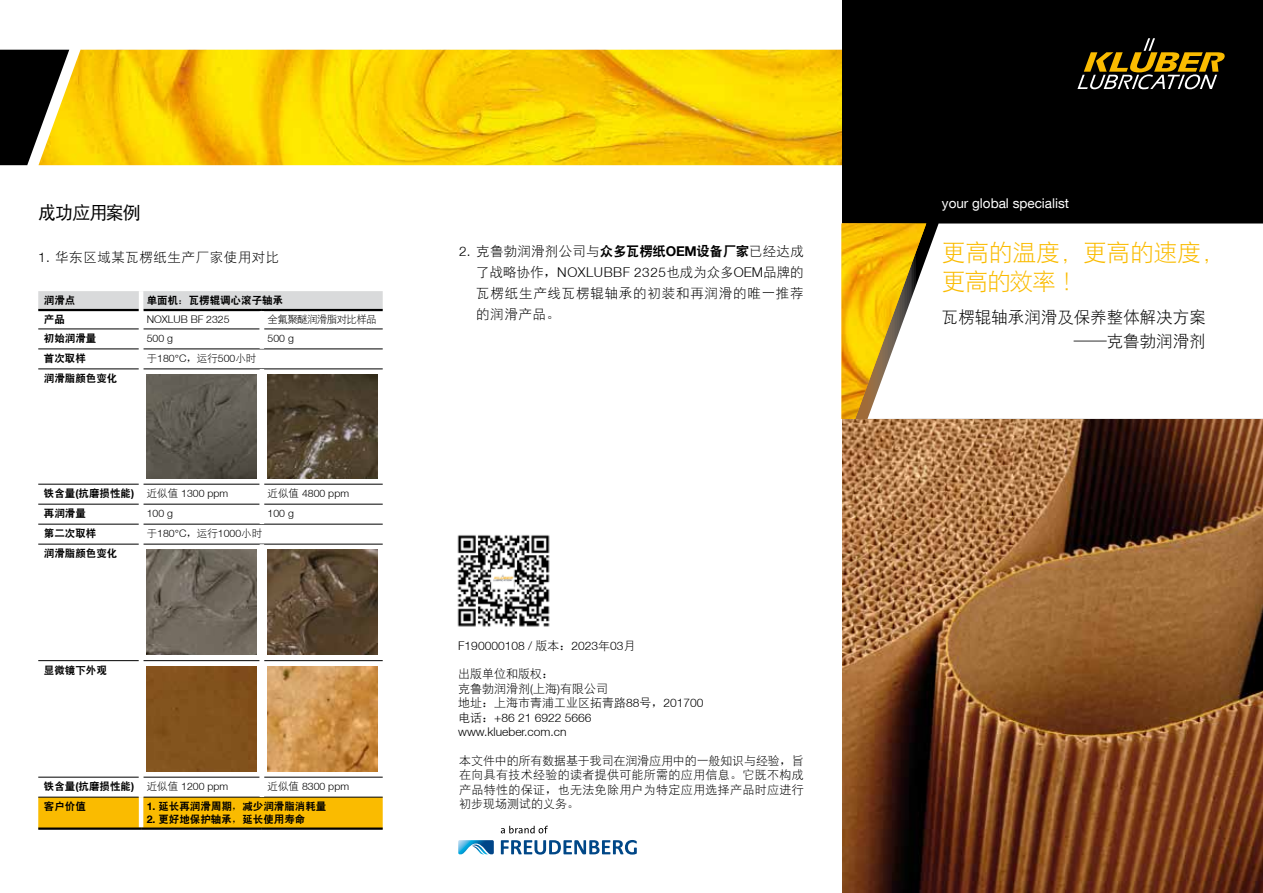
<style>
.page{position:relative;width:1263px;height:893px;background:#fff}
.page>*{position:absolute;margin:0;border:0;box-sizing:border-box;transform-origin:0 0}
.t1{font:24px/28.5px "DFP Hei W3";letter-spacing:-.02em;color:#fabb00}
.t2{font:18px "DFP Hei W5";letter-spacing:-.06em;color:#000}
.t3{font:16.5px/24px "DFP Hei W3";color:#000;text-align:right}
.t4{font:13.5px/21px "DFP Hei W3";letter-spacing:.04em;color:#000}
.t5{font:300 13.5px "Helvetica Neue LT";letter-spacing:.04em;color:#000}
.t6{font:13.5px "DFP Hei W3";letter-spacing:.015em;color:#000}
.t7{font:13.5px "Helvetica Neue LT Com";color:#fff}
.t8{font:12px/14.4px "DFP Hei W3";color:#000}
.t9{font:300 12px/14.4px "Helvetica Neue LT";color:#000}
.t10{font:10.5px "DFP Hei W9";color:#000}
.t11{font:300 10.5px "Helvetica Neue LT";color:#000}
.t12{font:10.5px "DFP Hei W3";letter-spacing:-.06em;color:#000}
.s1{font-family:"Helvetica Neue LT";font-weight:300}
.s2{font-family:"Sim Sun"}
.s3{font-family:"DFP Hei W3";font-weight:400}
.s4{font-family:"Sim Sun";font-weight:400}
.s5{font-family:"Helvetica Neue LT Com";font-weight:700}
.s6{font-family:"DFP Hei W3"}
.s7{font-family:"DFP Hei W9"}
</style>
<div class="page">
<div style="left:38px;top:291px;width:345px;height:18px;background:#d9dadb"></div>
<div style="left:38px;top:798px;width:345px;height:29px;background:#fabb00"></div>
<hr style="left:38px;top:309px;width:101px;height:2px;background:#000">
<hr style="left:143px;top:309px;width:119px;height:2px;background:#000">
<hr style="left:262px;top:309px;width:121px;height:2px;background:#000">
<hr style="left:143px;top:329px;width:117px;height:1px;background:#000">
<hr style="left:264px;top:329px;width:119px;height:1px;background:#000">
<hr style="left:143px;top:349px;width:119px;height:1px;background:#000">
<hr style="left:262px;top:349px;width:121px;height:1px;background:#000">
<hr style="left:143px;top:369px;width:119px;height:1px;background:#000">
<hr style="left:262px;top:369px;width:121px;height:1px;background:#000">
<hr style="left:264px;top:484px;width:119px;height:1px;background:#000">
<hr style="left:264px;top:504px;width:119px;height:1px;background:#000">
<hr style="left:143px;top:524px;width:119px;height:1px;background:#000">
<hr style="left:262px;top:524px;width:121px;height:1px;background:#000">
<hr style="left:143px;top:544px;width:119px;height:1px;background:#000">
<hr style="left:262px;top:544px;width:121px;height:1px;background:#000">
<hr style="left:143px;top:660px;width:117px;height:1px;background:#000">
<hr style="left:264px;top:660px;width:119px;height:1px;background:#000">
<hr style="left:143px;top:777px;width:117px;height:1px;background:#000">
<hr style="left:264px;top:777px;width:119px;height:1px;background:#000">
<hr style="left:143px;top:797px;width:119px;height:1px;background:#000">
<hr style="left:262px;top:797px;width:121px;height:1px;background:#000">
<hr style="left:38px;top:329px;width:101px;height:1px;background:#000">
<hr style="left:38px;top:349px;width:101px;height:1px;background:#000">
<hr style="left:38px;top:369px;width:101px;height:1px;background:#000">
<hr style="left:38px;top:524px;width:101px;height:1px;background:#000">
<hr style="left:38px;top:544px;width:101px;height:1px;background:#000">
<hr style="left:38px;top:660px;width:101px;height:1px;background:#000">
<hr style="left:38px;top:777px;width:101px;height:1px;background:#000">
<hr style="left:38px;top:797px;width:101px;height:1px;background:#000">
<hr style="left:38px;top:484px;width:101px;height:1px;background:#000">
<hr style="left:143px;top:484px;width:117px;height:1px;background:#000">
<hr style="left:38px;top:504px;width:101px;height:1px;background:#000">
<hr style="left:143px;top:504px;width:117px;height:1px;background:#000">
<hr style="left:139px;top:291px;width:4px;height:19px;background:#fff">
<hr style="left:260px;top:369px;width:4px;height:115px;background:#fff">
<hr style="left:260px;top:544px;width:4px;height:117px;background:#fff">
<hr style="left:139px;top:797px;width:4px;height:30px;background:#fff">
<hr style="left:38px;top:827px;width:103px;height:3px;background:#000">
<hr style="left:141px;top:827px;width:121px;height:3px;background:#000">
<hr style="left:262px;top:827px;width:121px;height:3px;background:#000">
<img style="left:147px;top:375px;width:109px;height:103px">
<img style="left:268px;top:375px;width:109px;height:103px">
<img style="left:147px;top:550px;width:109px;height:105px">
<img style="left:268px;top:550px;width:109px;height:105px">
<div style="left:147px;top:666px;width:109px;height:105px;background:#82521c"></div>
<img style="left:268px;top:666px;width:109px;height:105px">
<img style="left:69px;top:50px;width:773px;height:115px">
<img style="left:842px;top:419px;width:421px;height:474px">
<div style="left:842px;top:0;width:421px;height:282px;background:#000"></div>
<svg style="left:926px;top:224px;width:337px;height:195px"></svg>
<img style="left:841px;top:224px;width:85px;height:195px">
<svg style="left:1077px;top:38px;width:148px;height:51px"></svg>
<svg style="left:0;top:50px;width:69px;height:115px;background:#4c4523"></svg>
<svg style="left:501px;top:826px;width:47px;height:7px"></svg>
<svg style="left:501px;top:840px;width:136px;height:15px"></svg>
<svg style="left:458px;top:840px;width:36px;height:14px"></svg>
<img style="left:457px;top:535px;width:93px;height:92px">
<h2 class="t2" style="left:38px;top:203px;width:104px">成功应用案例</h2>
<p class="t4" style="left:38px;top:246px;width:243px"><span class="s1">1.</span> 华东区域某瓦楞纸生产厂家使用对比</p>
<p class="t10" style="left:44px;top:295px;width:33px">润滑点</p>
<p class="t10" style="left:147px;top:295px;width:138px">单面机<span class="s2">：</span>瓦楞辊调心滚子轴承</p>
<p class="t10" style="left:44px;top:314px;width:23px">产品</p>
<p class="t11" style="left:147px;top:313px;width:84px">NOXLUB BF 2325</p>
<p class="t12" style="left:268px;top:314px;width:111px">全氟聚醚润滑脂对比样品</p>
<p class="t10" style="left:44px;top:333px;width:54px">初始润滑量</p>
<p class="t11" style="left:147px;top:332px;width:28px">500 g</p>
<p class="t11" style="left:268px;top:332px;width:28px">500 g</p>
<p class="t10" style="left:44px;top:353px;width:43px">首次取样</p>
<p class="t11" style="left:147px;top:352px;width:111px"><span class="s3">于</span>180°C<span class="s4">，</span><span class="s3">运行</span>500<span class="s3">小时</span></p>
<p class="t10" style="left:44px;top:373px;width:75px">润滑脂颜色变化</p>
<p class="t10" style="left:44px;top:488px;width:186px">铁含量<span class="s5">(</span>抗磨损性能<span class="s5">)</span> <span class="s6">近似值</span> <span class="s1">1300 ppm</span></p>
<p class="t11" style="left:268px;top:487px;width:83px"><span class="s3">近似值</span> 4800 ppm</p>
<p class="t10" style="left:44px;top:508px;width:43px">再润滑量</p>
<p class="t11" style="left:147px;top:507px;width:28px">100 g</p>
<p class="t11" style="left:268px;top:507px;width:28px">100 g</p>
<p class="t10" style="left:44px;top:528px;width:54px">第二次取样</p>
<p class="t11" style="left:147px;top:527px;width:117px"><span class="s3">于</span>180°C<span class="s4">，</span><span class="s3">运行</span>1000<span class="s3">小时</span></p>
<p class="t10" style="left:44px;top:548px;width:75px">润滑脂颜色变化</p>
<p class="t10" style="left:44px;top:664px;width:65px">显微镜下外观</p>
<p class="t10" style="left:44px;top:781px;width:186px">铁含量<span class="s5">(</span>抗磨损性能<span class="s5">)</span> <span class="s6">近似值</span> <span class="s1">1200 ppm</span></p>
<p class="t11" style="left:268px;top:780px;width:83px"><span class="s3">近似值</span> 8300 ppm</p>
<p class="t10" style="left:44px;top:801px;width:43px">客户价值</p>
<p class="t10" style="left:147px;top:801px;width:181px"><span class="s5">1.</span> 延长再润滑周期<span class="s2">，</span>减少润滑脂消耗量</p>
<p class="t10" style="left:147px;top:813px;width:160px"><span class="s5">2.</span> 更好地保护轴承<span class="s2">，</span>延长使用寿命</p>
<p class="t6" style="left:459px;top:244px;width:346px"><span class="s1">2.</span> 克鲁勃润滑剂公司与<span class="s7">众多瓦楞纸</span><span class="s5">OEM</span><span class="s7">设备厂家</span>已经达成</p>
<p class="t5" style="left:476px;top:264px;width:329px"><span class="s3">了战略协作</span><span class="s4">，</span>NOXLUBBF 2325<span class="s3">也成为众多</span>OEM<span class="s3">品牌的</span></p>
<p class="t4" style="left:476px;top:283px;width:329px">瓦楞纸生产线瓦楞辊轴承的初装和再润滑的唯一推荐的润滑产品<span class="s2">。</span></p>
<p class="t9" style="left:458px;top:638px;width:179px">F190000108 / <span class="s3">版本</span><span class="s4">：</span>2023<span class="s3">年</span>03<span class="s3">月</span></p>
<p class="t8" style="left:458px;top:667px;width:247px">出版单位和版权<span class="s2">：<br></span>克鲁勃润滑剂<span class="s1">(</span>上海<span class="s1">)</span>有限公司<br>地址<span class="s2">：</span>上海市青浦工业区拓青路<span class="s1">88</span>号<span class="s2">，</span><span class="s1">201700</span></p>
<p class="t9" style="left:458px;top:710px;width:135px"><span class="s3">电话</span><span class="s4">：</span>+86 21 6922 5666 www.klueber.com.cn</p>
<p class="t8" style="left:459px;top:753px;width:346px;text-align:justify">本文件中的所有数据基于我司在润滑应用中的一般知识与经验<span class="s2">，</span>旨在向具有技术经验的读者提供可能所需的应用信息<span class="s2">。</span>它既不构成产品特性的保证<span class="s2">，</span>也无法免除用户为特定应用选择产品时应进行初步现场测试的义务<span class="s2">。</span></p>
<p class="t7" style="left:942px;top:195px;width:129px">your global specialist</p>
<h1 class="t1" style="left:942px;top:238px;width:284px">更高的温度，更高的速度，更高的效率！</h1>
<h3 class="t3" style="left:942px;top:305px;width:265px">瓦楞辊轴承润滑及保养整体解决方案—克鲁勃润滑剂</h3>
</div>
